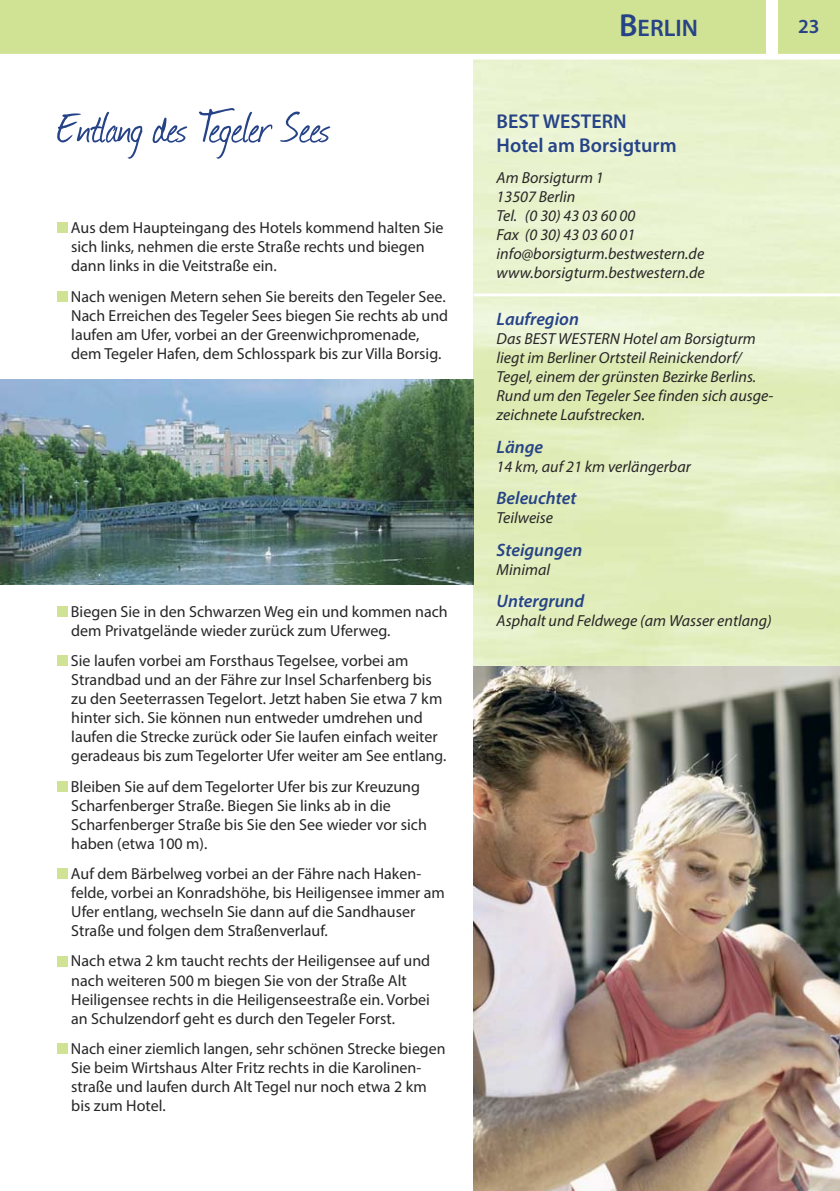
<style>
.page{position:relative;width:840px;height:1191px;background:#fff}
.page>*{position:absolute;margin:0;border:0;box-sizing:border-box;transform-origin:0 0}
.t1{font:50px "Journal";letter-spacing:-.02em;color:#264387}
.t2{font:600 24px "Myriad Pro";color:#264387}
.t3{font:600 20px/24px "Myriad Pro";color:#264387}
.t4{font:italic 600 18px "Myriad Pro";color:#264387}
.t5{font:16px/19px "Myriad Pro";color:#272627}
.t6{font:italic 16px/19px "Myriad Pro";color:#272627}
.s1{font-size:32px}
</style>
<div class="page">
<img style="left:473px;top:60px;width:366px;height:607px">
<div style="left:0;top:0;width:839px;height:57px;background:#d0e293"></div>
<div style="left:765px;top:0;width:12px;height:57px;background:#fff"></div>
<hr style="left:473px;top:293px;width:366px;height:3px;background:#fff">
<div style="left:0;top:54px;width:839px;height:6px;background:#fff"></div>
<div style="left:57px;top:1043px;width:10px;height:10px;background:#d0e293"></div>
<div style="left:57px;top:955px;width:10px;height:11px;background:#d0e293"></div>
<div style="left:57px;top:868px;width:10px;height:11px;background:#d0e293"></div>
<div style="left:57px;top:781px;width:10px;height:10px;background:#d0e293"></div>
<div style="left:57px;top:655px;width:10px;height:11px;background:#d0e293"></div>
<div style="left:57px;top:606px;width:10px;height:11px;background:#d0e293"></div>
<div style="left:57px;top:291px;width:10px;height:10px;background:#d0e293"></div>
<div style="left:57px;top:222px;width:10px;height:11px;background:#d0e293"></div>
<img style="left:0;top:380px;width:473px;height:204px">
<img style="left:473px;top:667px;width:366px;height:524px">
<h1 class="t1" style="left:57px;top:95px;width:275px">Entlang des Tegeler Sees</h1>
<p class="t5" style="left:71px;top:220px;width:374px">Aus dem Haupteingang des Hotels kommend halten Sie sich links, nehmen die erste Straße rechts und biegen dann links in die Veitstraße ein.</p>
<p class="t5" style="left:71px;top:288px;width:378px">Nach wenigen Metern sehen Sie bereits den Tegeler See.<br>Nach Erreichen des Tegeler Sees biegen Sie rechts ab und laufen am Ufer, vorbei an der Greenwichpromenade, dem Tegeler Hafen, dem Schlosspark bis zur Villa Borsig.</p>
<p class="t5" style="left:71px;top:603px;width:378px">Biegen Sie in den Schwarzen Weg ein und kommen nach dem Privatgelände wieder zurück zum Uferweg.</p>
<p class="t5" style="left:71px;top:653px;width:377px">Sie laufen vorbei am Forsthaus Tegelsee, vorbei am Strandbad und an der Fähre zur Insel Scharfenberg bis zu den Seeterrassen Tegelort. Jetzt haben Sie etwa 7 km hinter sich. Sie können nun entweder umdrehen und laufen die Strecke zurück oder Sie laufen einfach weiter geradeaus bis zum Tegelorter Ufer weiter am See entlang.</p>
<p class="t5" style="left:71px;top:778px;width:357px">Bleiben Sie auf dem Tegelorter Ufer bis zur Kreuzung Scharfenberger Straße. Biegen Sie links ab in die Scharfenberger Straße bis Sie den See wieder vor sich haben (etwa 100 m).</p>
<p class="t5" style="left:71px;top:865px;width:375px">Auf dem Bärbelweg vorbei an der Fähre nach Haken&shy;felde, vorbei an Konradshöhe, bis Heiligensee immer am Ufer entlang, wechseln Sie dann auf die Sandhauser Straße und folgen dem Straßenverlauf.</p>
<p class="t5" style="left:71px;top:953px;width:361px">Nach etwa 2 km taucht rechts der Heiligensee auf und nach weiteren 500 m biegen Sie von der Straße Alt Heiligensee rechts in die Heiligenseestraße ein. Vorbei an Schulzendorf geht es durch den Tegeler Forst.</p>
<p class="t5" style="left:71px;top:1040px;width:376px">Nach einer ziemlich langen, sehr schönen Strecke biegen Sie beim Wirtshaus Alter Fritz rechts in die Karolinen&shy;straße und laufen durch Alt Tegel nur noch etwa 2 km bis zum Hotel.</p>
<h2 class="t2" style="left:618px;top:19px;width:80px"><span class="s1">B</span>ERLIN</h2>
<p class="t3" style="left:797px;top:16px;width:23px">23</p>
<p class="t3" style="left:496px;top:111px;width:181px">BEST WESTERN<br>Hotel am Borsigturm</p>
<p class="t6" style="left:496px;top:169px;width:209px">Am Borsigturm 1<br>13507 Berlin<br>Tel. (0 30) 43 03 60 00<br>Fax (0 30) 43 03 60 01 info@borsigturm.bestwestern.de www.borsigturm.bestwestern.de</p>
<p class="t4" style="left:496px;top:313px;width:84px">Laufregion</p>
<p class="t6" style="left:496px;top:331px;width:278px">Das BEST WESTERN Hotel am Borsigturm liegt im Berliner Ortsteil Reinickendorf/ Tegel, einem der grünsten Bezirke Berlins.<br>Rund um den Tegeler See finden sich ausge&shy;zeichnete Laufstrecken.</p>
<p class="t4" style="left:496px;top:440px;width:48px">Länge</p>
<p class="t6" style="left:496px;top:458px;width:196px">14 km, auf 21 km verlängerbar</p>
<p class="t4" style="left:496px;top:491px;width:81px">Beleuchtet</p>
<p class="t6" style="left:496px;top:509px;width:58px">Teilweise</p>
<p class="t4" style="left:496px;top:543px;width:87px">Steigungen</p>
<p class="t6" style="left:496px;top:561px;width:55px">Minimal</p>
<p class="t4" style="left:496px;top:594px;width:89px">Untergrund</p>
<p class="t6" style="left:496px;top:612px;width:276px">Asphalt und Feldwege (am Wasser entlang)</p>
</div>
